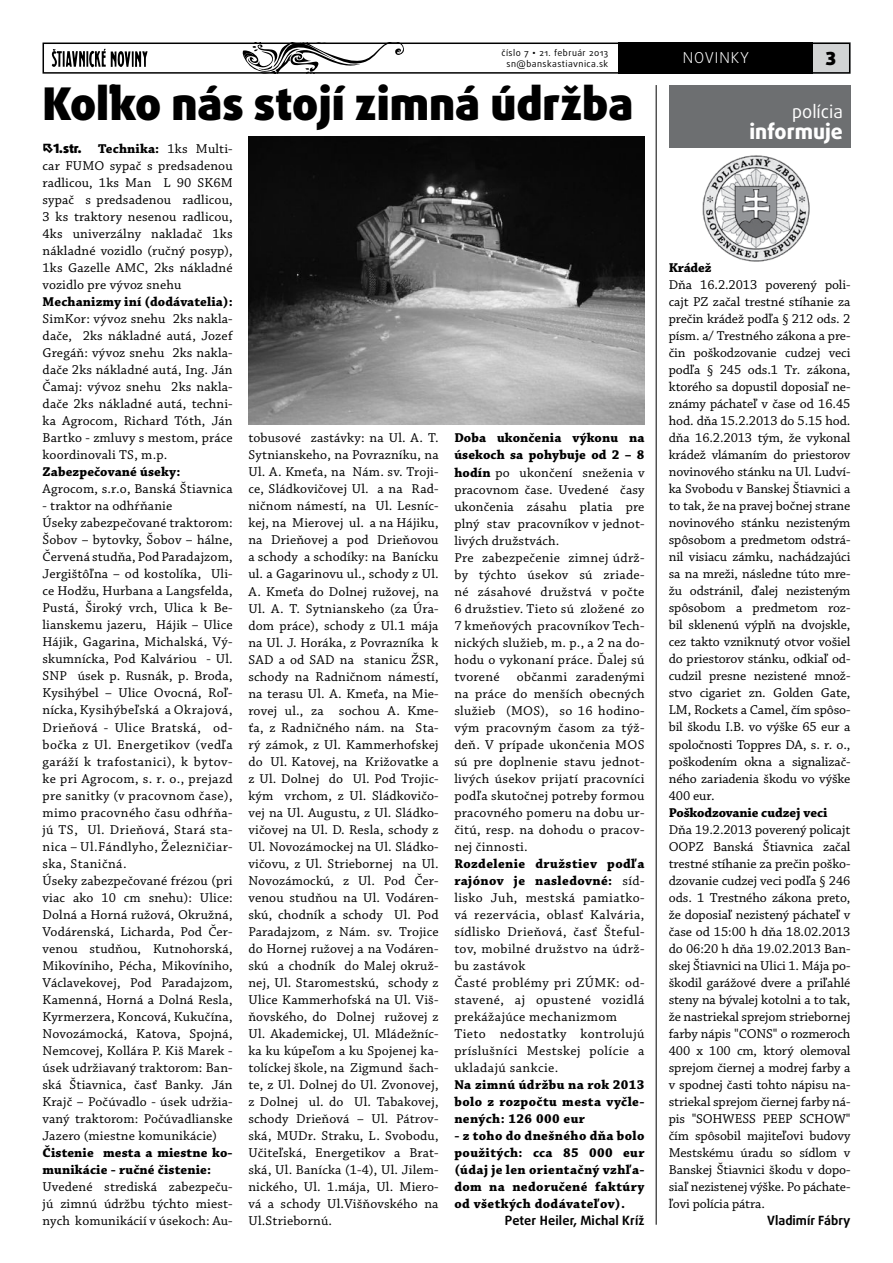
<style>
.page{position:relative;width:893px;height:1263px;background:#fff}
.page>*{position:absolute;margin:0;border:0;box-sizing:border-box;transform-origin:0 0}
.t1{font:900 45px "Daxline Pro";color:#000}
.t2{font:800 21px "Daxline Pro";color:#fff}
.t3{font:18px "Daxline Pro";color:#fff}
.t4{font:900 18px "Daxline Pro";color:#000}
.t5{font:300 15px "Daxline Pro";letter-spacing:.06em;color:#fff}
.t6{font:13.5px/17px "Chaparral Pro Capt";letter-spacing:.01em;color:#000;text-align:justify}
.t7{font:700 13.5px/17px "Chaparral Pro";letter-spacing:.015em;color:#000}
.t8{font:13.5px/17px "Chaparral Pro Capt";letter-spacing:.03em;color:#000}
.t9{font:700 13.5px "Chaparral Pro";letter-spacing:-.005em;color:#000}
.t10{font:700 12.75px "Daxline Pro";letter-spacing:.01em;color:#000}
.t11{font:900 12.75px "Daxline Pro";color:#000}
.t12{font:9px/10.8px "Daxline Pro";letter-spacing:.05em;color:#000;text-align:center}
.s1{font-family:"Gill Sans MT Pro"}
.s2{font-family:"Chaparral Pro Capt";font-weight:400}
.s3{font-family:"Chaparral Pro";font-weight:700}
</style>
<div class="page">
<div style="left:804px;top:43px;width:46px;height:31px;background:#d1d3d4"></div>
<svg style="left:242px;top:46px;width:162px;height:25px"></svg>
<div style="left:43px;top:43px;width:807px;height:31px;border:2px solid #000"></div>
<div style="left:619px;top:43px;width:194px;height:31px;background:#000"></div>
<svg style="left:51px;top:49px;width:97px;height:18px"></svg>
<div style="left:669px;top:85px;width:181px;height:62px;background:#6d6f71"></div>
<hr style="left:656px;top:85px;width:1px;height:1140px;background:#000">
<img style="left:702px;top:155px;width:108px;height:106px">
<img style="left:248px;top:136px;width:396px;height:288px">
<p class="t12" style="left:501px;top:48px;width:108px">číslo 7 <span class="s1">•</span> 21. február 2013 sn@banskastiavnica.sk</p>
<p class="t5" style="left:683px;top:48px;width:68px">NOVI NKY</p>
<h3 class="t4" style="left:826px;top:47px;width:12px">3</h3>
<h1 class="t1" style="left:43px;top:74px;width:592px">Koľko nás stojí zimná údržba</h1>
<p class="t11" style="left:43px;top:140px;width:41px">•1.str.</p>
<p class="t7" style="left:98px;top:141px;width:136px">Technika: <span class="s2">1ks Multi-</span></p>
<p class="t6" style="left:43px;top:158px;width:192px">car FUMO sypač s predsadenou radlicou, 1ks Man L 90 SK6M sypač s predsadenou radlicou, 3 ks traktory nesenou radlicou, 4ks univerzálny nakladač 1ks nákladné vozidlo (ručný posyp), 1ks Gazelle AMC, 2ks nákladné vozidlo pre vývoz snehu</p>
<p class="t7" style="left:43px;top:294px;width:192px">Mechanizmy iní (dodávatelia):</p>
<p class="t6" style="left:43px;top:311px;width:192px">SimKor: vývoz snehu 2ks nakla&shy;dače, 2ks nákladné autá, Jozef Gregáň: vývoz snehu 2ks nakla&shy;dače 2ks nákladné autá, Ing. Ján Čamaj: vývoz snehu 2ks nakla&shy;dače 2ks nákladné autá, techni&shy;ka Agrocom, Richard Tóth, Ján Bartko - zmluvy s mestom, práce koordinovali TS, m.p.</p>
<p class="t7" style="left:43px;top:464px;width:139px">Zabezpečované úseky:</p>
<p class="t6" style="left:43px;top:481px;width:192px">Agrocom, s.r.o, Banská Štiavnica</p>
<p class="t6" style="left:43px;top:498px;width:192px;text-align:left">- traktor na odhŕňanie<br>Úseky zabezpečované traktorom:<br>Šobov – bytovky, Šobov – hálne,<br>Červená studňa, Pod Paradajzom,<br>Jergištôľna – od kostolíka, Uli&shy;ce Hodžu, Hurbana a Langsfelda,<br>Pustá, Široký vrch, Ulica k Be&shy;lianskemu jazeru, Hájik – Ulice<br>Hájik, Gagarina, Michalská, Vý&shy;skumnícka, Pod Kalváriou - Ul.<br>SNP úsek p. Rusnák, p. Broda,<br>Kysihýbel – Ulice Ovocná, Roľ&shy;nícka, Kysihýbeľská a Okrajová,<br>Drieňová - Ulice Bratská, od&shy;bočka z Ul. Energetikov (vedľa garáží k trafostanici), k bytov&shy;ke pri Agrocom, s. r. o., prejazd pre sanitky (v pracovnom čase), mimo pracovného času odhŕňa&shy;jú TS, Ul. Drieňová, Stará sta&shy;nica – Ul.Fándlyho, Železničiar&shy;ska, Staničná.<br>Úseky zabezpečované frézou (pri viac ako 10 cm snehu): Ulice:<br>Dolná a Horná ružová, Okružná,<br>Vodárenská, Licharda, Pod Čer&shy;venou studňou, Kutnohorská,<br>Mikovíniho, Pécha, Mikovíniho,<br>Václavekovej, Pod Paradajzom,<br>Kamenná, Horná a Dolná Resla,<br>Kyrmerzera, Koncová, Kukučína,<br>Novozámocká, Katova, Spojná,<br>Nemcovej, Kollára P. Kiš Marek - úsek udržiavaný traktorom: Ban&shy;ská Štiavnica, časť Banky. Ján<br>Krajč – Počúvadlo - úsek udržia&shy;vaný traktorom: Počúvadlianske<br>Jazero (miestne komunikácie)</p>
<p class="t7" style="left:43px;top:1144px;width:192px">Čistenie mesta a miestne ko&shy;munikácie - ručné čistenie:</p>
<p class="t6" style="left:43px;top:1178px;width:192px">Uvedené strediská zabezpeču&shy;jú zimnú údržbu týchto miest&shy;nych komunikácií v úsekoch: Au-</p>
<p class="t6" style="left:248px;top:430px;width:192px">tobusové zastávky: na Ul. A. T.<br>Sytnianskeho, na Povrazníku, na Ul. A. Kmeťa, na Nám. sv. Troji&shy;ce, Sládkovičovej Ul. a na Rad&shy;ničnom námestí, na Ul. Lesníc&shy;kej, na Mierovej ul. a na Hájiku, na Drieňovej a pod Drieňovou a schody a schodíky: na Banícku ul. a Gagarinovu ul., schody z Ul.<br>A. Kmeťa do Dolnej ružovej, na Ul. A. T. Sytnianskeho (za Úra&shy;dom práce), schody z Ul.1 mája na Ul. J. Horáka, z Povrazníka k SAD a od SAD na stanicu ŽSR, schody na Radničnom námestí, na terasu Ul. A. Kmeťa, na Mie&shy;rovej ul., za sochou A. Kme&shy;ťa, z Radničného nám. na Sta&shy;rý zámok, z Ul. Kammerhofskej do Ul. Katovej, na Križovatke a z Ul. Dolnej do Ul. Pod Trojic&shy;kým vrchom, z Ul. Sládkovičo&shy;vej na Ul. Augustu, z Ul. Sládko&shy;vičovej na Ul. D. Resla, schody z Ul. Novozámockej na Ul. Sládko&shy;vičovu, z Ul. Striebornej na Ul.<br>Novozámockú, z Ul. Pod Čer&shy;venou studňou na Ul. Vodáren&shy;skú, chodník a schody Ul. Pod Paradajzom, z Nám. sv. Trojice do Hornej ružovej a na Vodáren&shy;skú a chodník do Malej okruž&shy;nej, Ul. Staromestskú, schody z Ulice Kammerhofská na Ul. Viš&shy;ňovského, do Dolnej ružovej z Ul. Akademickej, Ul. Mládežníc&shy;ka ku kúpeľom a ku Spojenej ka&shy;tolíckej škole, na Zigmund šach&shy;te, z Ul. Dolnej do Ul. Zvonovej, z Dolnej ul. do Ul. Tabakovej, schody Drieňová – Ul. Pátrov&shy;ská, MUDr. Straku, L. Svobodu, Učiteľská, Energetikov a Brat&shy;ská, Ul. Banícka (1-4), Ul. Jilem&shy;nického, Ul. 1.mája, Ul. Miero&shy;vá a schody Ul.Višňovského na Ul.Striebornú.</p>
<p class="t7" style="left:454px;top:430px;width:192px">Doba ukončenia výkonu na úsekoch sa pohybuje od 2 – 8</p>
<p class="t6" style="left:454px;top:464px;width:192px;text-align:left"><span class="s3">hodín</span> po ukončení sneženia v pracovnom čase. Uvedené časy ukončenia zásahu platia pre plný stav pracovníkov v jednot&shy;livých družstvách.<br>Pre zabezpečenie zimnej údrž&shy;by týchto úsekov sú zriade&shy;né zásahové družstvá v počte<br>6 družstiev. Tieto sú zložené zo<br>7 kmeňových pracovníkov Tech&shy;nických služieb, m. p., a 2 na do&shy;hodu o vykonaní práce. Ďalej sú tvorené</p>
<p class="t6" style="left:454px;top:668px;width:192px;text-indent:62px">občanmi zaradenými na práce do menších obecných služieb (MOS), so 16 hodino&shy;vým pracovným časom za týž&shy;deň. V prípade ukončenia MOS sú pre doplnenie stavu jednot&shy;livých úsekov prijatí pracovníci podľa skutočnej potreby formou pracovného pomeru na dobu ur&shy;čitú, resp. na dohodu o pracov&shy;nej činnosti.</p>
<p class="t7" style="left:454px;top:855px;width:192px">Rozdelenie družstiev podľa rajónov je nasledovné: <span class="s2">síd-</span></p>
<p class="t8" style="left:454px;top:889px;width:192px">lisko Juh, mestská pamiatko&shy;vá rezervácia, oblasť Kalvária, sídlisko Drieňová, časť Šteful&shy;tov, mobilné družstvo na údrž&shy;bu zastávok<br>Časté problémy pri ZÚMK: od&shy;stavené, aj opustené vozidlá prekážajúce mechanizmom<br>Tieto nedostatky kontrolujú príslušníci Mestskej polície a ukladajú sankcie.</p>
<p class="t7" style="left:454px;top:1077px;width:192px;text-align:justify">Na zimnú údržbu na rok 2013 bolo z rozpočtu mesta vyčle&shy;nených: 126 000 eur</p>
<p class="t7" style="left:454px;top:1128px;width:192px;text-align:justify">- z toho do dnešného dňa bolo použitých: cca 85 000 eur (údaj je len orientačný vzhľa&shy;dom na nedoručené faktúry od všetkých dodávateľov).</p>
<p class="t10" style="left:505px;top:1212px;width:141px">Peter Heiler, Michal Kríž</p>
<h3 class="t3" style="left:792px;top:99px;width:52px">polícia</h3>
<h2 class="t2" style="left:749px;top:117px;width:95px">informuje</h2>
<p class="t7" style="left:669px;top:260px;width:44px">Krádež</p>
<p class="t6" style="left:669px;top:277px;width:183px">Dňa 16.2.2013 poverený poli&shy;cajt PZ začal trestné stíhanie za prečin krádež podľa § 212 ods. 2 písm. a/ Trestného zákona a pre&shy;čin poškodzovanie cudzej veci podľa § 245 ods.1 Tr. zákona, ktorého sa dopustil doposiaľ ne&shy;známy páchateľ v čase od 16.45 hod. dňa 15.2.2013 do 5.15 hod. dňa 16.2.2013 tým, že vykonal krádež vlámaním do priestorov novinového stánku na Ul. Ludví&shy;ka Svobodu v Banskej Štiavnici a to tak, že na pravej bočnej strane novinového stánku nezisteným spôsobom a predmetom odstrá&shy;nil visiacu zámku, nachádzajúci sa na mreži, následne túto mre&shy;žu odstránil, ďalej nezisteným spôsobom a predmetom roz&shy;bil sklenenú výplň na dvojskle, cez takto vzniknutý otvor vošiel do priestorov stánku, odkiaľ od&shy;cudzil presne nezistené množ&shy;stvo cigariet zn. Golden Gate, LM, Rockets a Camel, čím spôso&shy;bil škodu I.B. vo výške 65 eur a spoločnosti Toppres DA, s. r. o., poškodením okna a signalizač&shy;ného zariadenia škodu vo výške 400 eur.</p>
<p class="t9" style="left:669px;top:804px;width:160px">Poškodzovanie cudzej veci</p>
<p class="t6" style="left:669px;top:821px;width:183px">Dňa 19.2.2013 poverený policajt OOPZ Banská Štiavnica začal trestné stíhanie za prečin poško&shy;dzovanie cudzej veci podľa § 246 ods. 1 Trestného zákona preto, že doposiaľ nezistený páchateľ v čase od 15:00 h dňa 18.02.2013 do 06:20 h dňa 19.02.2013 Ban&shy;skej Štiavnici na Ulici 1. Mája po&shy;škodil garážové dvere a priľahlé steny na bývalej kotolni a to tak, že nastriekal sprejom striebornej farby nápis "CONS" o rozmeroch 400 x 100 cm, ktorý olemoval sprejom čiernej a modrej farby a v spodnej časti tohto nápisu na&shy;striekal sprejom čiernej farby ná&shy;pis "SOHWESS PEEP SCHOW" čím spôsobil majiteľovi budovy Mestskému úradu so sídlom v Banskej Štiavnici škodu v dopo&shy;siaľ nezistenej výške. Po páchate&shy;ľovi polícia pátra.</p>
<p class="t10" style="left:767px;top:1212px;width:85px">Vladimír Fábry</p>
</div>
